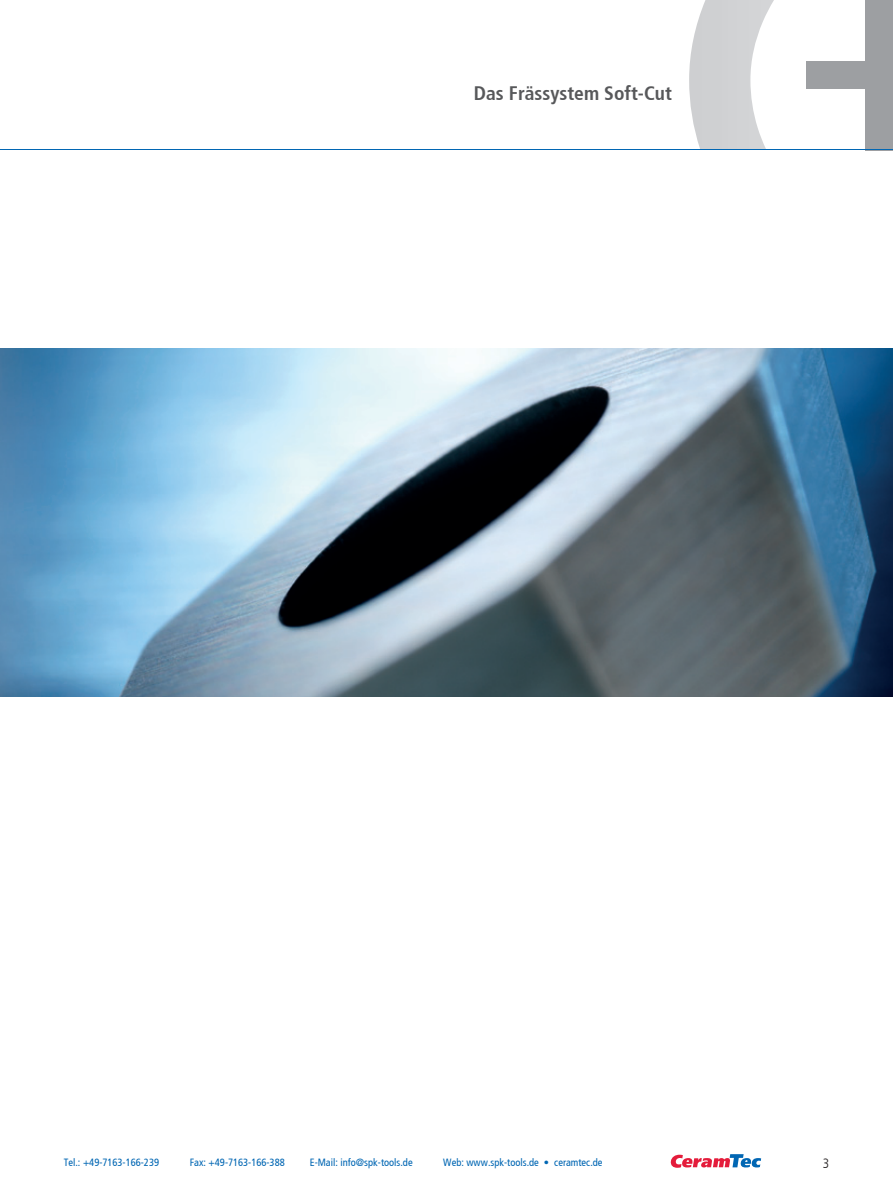
<style>
.page{position:relative;width:893px;height:1200px;background:#fff}
.page>*{position:absolute;margin:0;border:0;box-sizing:border-box;transform-origin:0 0}
.t1{font:700 condensed 19.5px "Frutiger";color:#57585a}
.t2{font:300 condensed 13.5px "Frutiger";color:#231f20}
.t3{font:condensed 10.5px "Frutiger";color:#0166b3}
</style>
<div class="page">
<svg style="left:671px;top:1154px;width:90px;height:13px"></svg>
<div style="left:865px;top:0;width:28px;height:150px;background:#9d9fa2"></div>
<svg style="left:689px;top:0;width:85px;height:149px"></svg>
<div style="left:806px;top:62px;width:87px;height:27px;background:#9d9fa2"></div>
<hr style="left:0;top:149px;width:893px;height:1px;background:#0166b3">
<img style="left:0;top:349px;width:893px;height:347px">
<h1 class="t1" style="left:474px;top:82px;width:199px">Das Frässystem Soft-Cut</h1>
<p class="t3" style="left:64px;top:1156px;width:97px">Tel.: +49-7163-166-239</p>
<p class="t3" style="left:190px;top:1156px;width:96px">Fax: +49-7163-166-388</p>
<p class="t3" style="left:310px;top:1156px;width:104px">E-Mail: info@spk-tools.de</p>
<p class="t3" style="left:443px;top:1156px;width:161px">Web: www.spk-tools.de • ceramtec.de</p>
<p class="t2" style="left:823px;top:1155px;width:8px">3</p>
</div>
